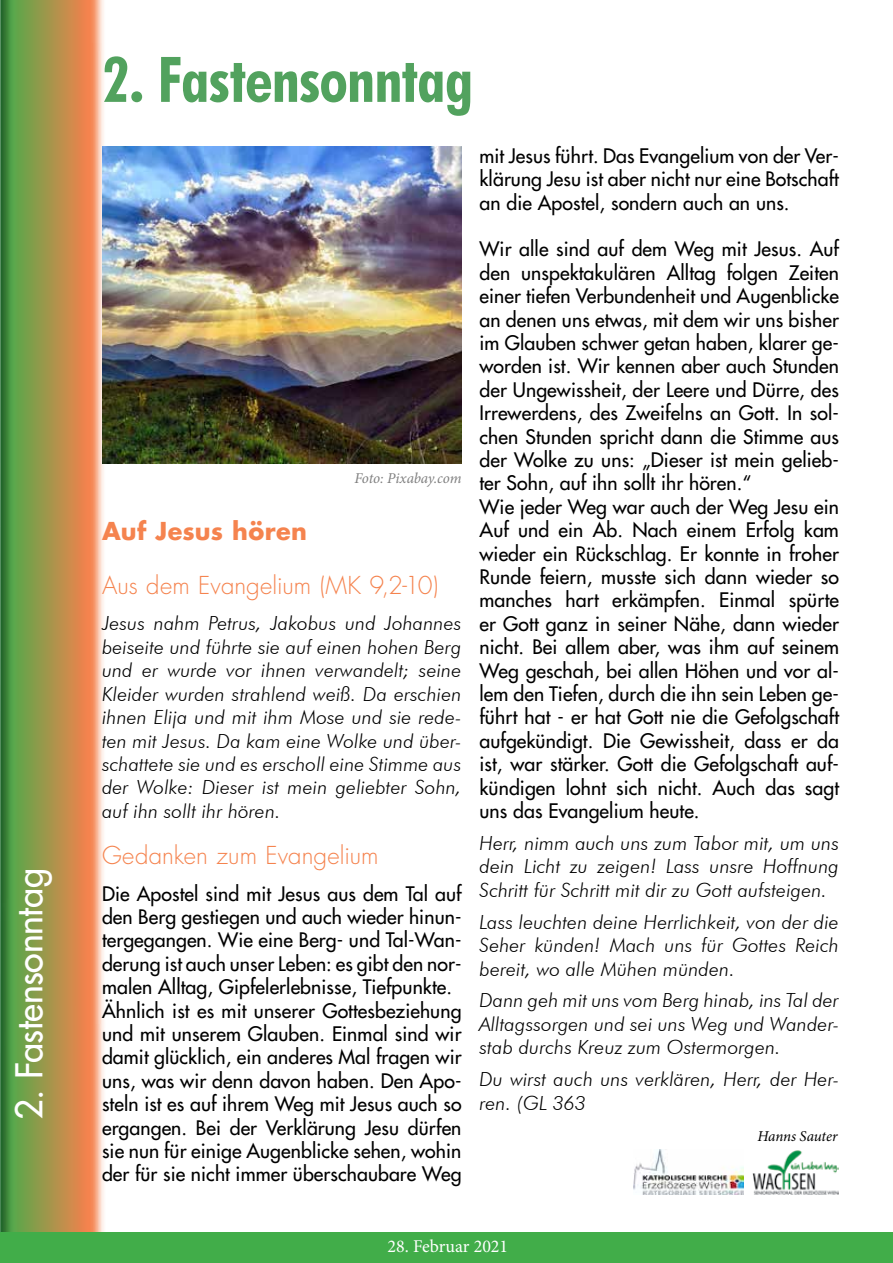
<style>
.page{position:relative;width:893px;height:1263px;background:#fff}
.page>*{position:absolute;margin:0;border:0;box-sizing:border-box;transform-origin:0 0}
.t1{font:700 condensed 63px "Futura BT";letter-spacing:-.01em;color:#52a25e}
.t2{font:500 36px "Futura Std";letter-spacing:-.015em;color:#fff}
.t3{font:300 24px "Futura Std";color:#f5834e}
.t4{font:700 24px "Futura Std";letter-spacing:.015em;color:#f5834e}
.t5{font:500 19.5px/23.4px "Futura Std";letter-spacing:.005em;color:#000}
.t6{font:italic 300 19.5px/23.4px "Futura BT";letter-spacing:.005em;color:#000;text-align:justify}
.t7{font:18px "Minion Pro";color:#fff}
.t8{font:italic 15px "Minion Pro";letter-spacing:-.01em;color:#808080}
.t9{font:italic 15px "Minion Pro";letter-spacing:-.015em;color:#000}
</style>
<div class="page">
<svg style="left:94px;top:0;width:13px;height:1232px"></svg>
<div style="left:0;top:0;width:94px;height:1263px;background:#009444;opacity:.9"></div>
<div style="left:0;top:1232px;width:893px;height:31px;background:#41ad49"></div>
<img style="left:102px;top:147px;width:359px;height:316px">
<img style="left:634px;top:1149px;width:109px;height:45px">
<img style="left:753px;top:1150px;width:86px;height:44px">
<h2 class="t2" style="left:7px;top:1119px;width:253px;rotate:-90deg">2. Fastensonntag</h2>
<h1 class="t1" style="left:102px;top:41px;width:373px">2. Fastensonntag</h1>
<p class="t8" style="left:354px;top:468px;width:109px">Foto: Pixabay.com</p>
<p class="t4" style="left:102px;top:515px;width:207px">Auf Jesus hören</p>
<p class="t3" style="left:102px;top:571px;width:338px">Aus dem Evangelium (MK 9,2-10)</p>
<p class="t6" style="left:102px;top:612px;width:361px">Jesus nahm Petrus, Jakobus und Johannes beiseite und führte sie auf einen hohen Berg und er wurde vor ihnen verwandelt; seine Kleider wurden strahlend weiß. Da erschien ihnen Elija und mit ihm Mose und sie rede&shy;ten mit Jesus. Da kam eine Wolke und über&shy;schattete sie und es erscholl eine Stimme aus der Wolke: Dieser ist mein geliebter Sohn, auf ihn sollt ihr hören.</p>
<p class="t3" style="left:102px;top:841px;width:278px">Gedanken zum Evangelium</p>
<p class="t5" style="left:102px;top:882px;width:361px">Die Apostel sind mit Jesus aus dem Tal auf den Berg gestiegen und auch wieder hinun&shy;tergegangen. Wie eine Berg- und Tal-Wan&shy;derung ist auch unser Leben: es gibt den nor&shy;malen Alltag, Gipfelerlebnisse, Tiefpunkte.<br>Ähnlich ist es mit unserer Gottesbeziehung und mit unserem Glauben. Einmal sind wir damit glücklich, ein anderes Mal fragen wir uns, was wir denn davon haben. Den Apo&shy;steln ist es auf ihrem Weg mit Jesus auch so ergangen. Bei der Verklärung Jesu dürfen sie nun für einige Augenblicke sehen, wohin der für sie nicht immer überschaubare Weg</p>
<p class="t5" style="left:479px;top:144px;width:361px;text-align:justify">mit Jesus führt. Das Evangelium von der Ver&shy;klärung Jesu ist aber nicht nur eine Botschaft an die Apostel, sondern auch an uns.</p>
<p class="t5" style="left:479px;top:238px;width:361px">Wir alle sind auf dem Weg mit Jesus. Auf den unspektakulären Alltag folgen Zeiten einer tiefen Verbundenheit und Augenblicke an denen uns etwas, mit dem wir uns bisher im Glauben schwer getan haben, klarer ge&shy;worden ist. Wir kennen aber auch Stunden der Ungewissheit, der Leere und Dürre, des Irrewerdens, des Zweifelns an Gott. In sol&shy;chen Stunden spricht dann die Stimme aus der Wolke zu uns: „Dieser ist mein gelieb&shy;ter Sohn, auf ihn sollt ihr hören.“<br>Wie jeder Weg war auch der Weg Jesu ein Auf und ein Ab. Nach einem Erfolg kam wieder ein Rückschlag. Er konnte in froher Runde feiern, musste sich dann wieder so manches hart erkämpfen. Einmal spürte er Gott ganz in seiner Nähe, dann wieder nicht. Bei allem aber, was ihm auf seinem Weg geschah, bei allen Höhen und vor al&shy;lem den Tiefen, durch die ihn sein Leben ge&shy;führt hat - er hat Gott nie die Gefolgschaft aufgekündigt. Die Gewissheit, dass er da ist, war stärker. Gott die Gefolgschaft auf&shy;kündigen lohnt sich nicht. Auch das sagt uns das Evangelium heute.</p>
<p class="t6" style="left:479px;top:831px;width:361px">Herr, nimm auch uns zum Tabor mit, um uns dein Licht zu zeigen! Lass unsre Hoffnung Schritt für Schritt mit dir zu Gott aufsteigen.</p>
<p class="t6" style="left:479px;top:910px;width:361px">Lass leuchten deine Herrlichkeit, von der die Seher künden! Mach uns für Gottes Reich bereit, wo alle Mühen münden.</p>
<p class="t6" style="left:479px;top:989px;width:361px">Dann geh mit uns vom Berg hinab, ins Tal der Alltagssorgen und sei uns Weg und Wander&shy;stab durchs Kreuz zum Ostermorgen.</p>
<p class="t6" style="left:479px;top:1067px;width:361px">Du wirst auch uns verklären, Herr, der Her&shy;ren. (GL 363</p>
<p class="t9" style="left:758px;top:1126px;width:81px">Hanns Sauter</p>
<p class="t7" style="left:388px;top:1234px;width:122px">28. Februar 2021</p>
</div>
